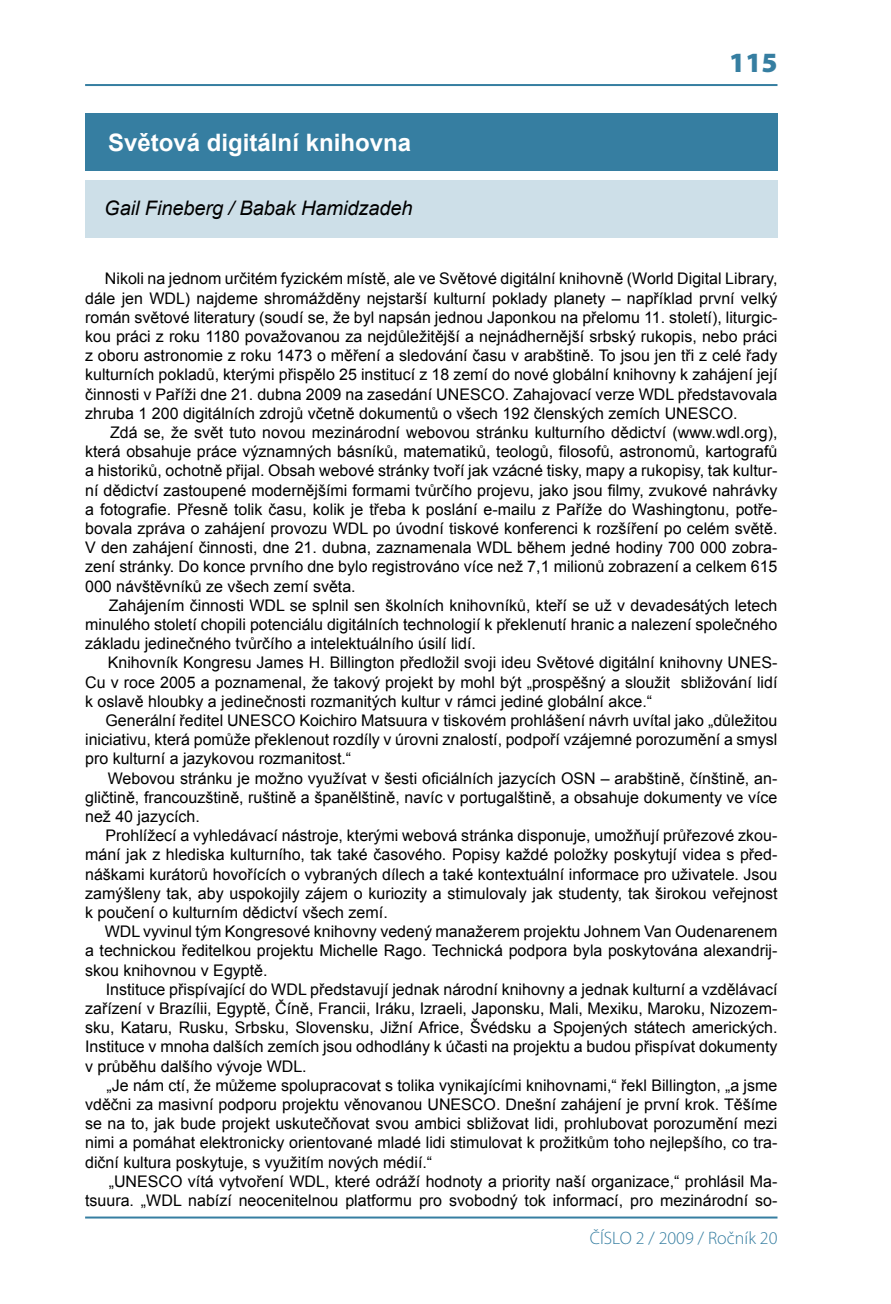
<style>
.page{position:relative;width:891px;height:1304px;background:#fff}
.page>*{position:absolute;margin:0;border:0;box-sizing:border-box;transform-origin:0 0}
.t1{font:900 28px "Myriad Pro";color:#367ea1}
.t2{font:700 24px "Arial";color:#fff}
.t3{font:italic 20px "Arial";letter-spacing:-.005em;color:#000}
.t4{font:300 18px "Myriad Pro";color:#367ea1}
.t5{font:16px/19.2px "Arial";color:#000;text-align:justify}
</style>
<div class="page">
<hr style="left:85px;top:84px;width:692px;height:2px;background:#367ea1">
<hr style="left:85px;top:1216px;width:692px;height:2px;background:#367ea1">
<div style="left:85px;top:113px;width:692px;height:58px;background:#367ea1"></div>
<div style="left:85px;top:180px;width:692px;height:58px;background:#cddfe8"></div>
<p class="t2" style="left:108px;top:127px;width:304px">Světová digitální knihovna</p>
<p class="t3" style="left:104px;top:195px;width:310px">Gail Fineberg / Babak Hamidzadeh</p>
<p class="t1" style="left:729px;top:46px;width:50px">115</p>
<p class="t5" style="left:85px;top:269px;width:693px;text-indent:20px">Nikoli na jednom určitém fyzickém místě, ale ve Světové digitální knihovně (World Digital Library, dále jen WDL) najdeme shromážděny nejstarší kulturní poklady planety – například první velký román světové literatury (soudí se, že byl napsán jednou Japonkou na přelomu 11. století), liturgic&shy;kou práci z roku 1180 považovanou za nejdůležitější a nejnádhernější srbský rukopis, nebo práci z oboru astronomie z roku 1473 o měření a sledování času v arabštině. To jsou jen tři z celé řady kulturních pokladů, kterými přispělo 25 institucí z 18 zemí do nové globální knihovny k zahájení její činnosti v Paříži dne 21. dubna 2009 na zasedání UNESCO. Zahajovací verze WDL představovala zhruba 1 200 digitálních zdrojů včetně dokumentů o všech 192 členských zemích UNESCO.</p>
<p class="t5" style="left:85px;top:423px;width:693px;text-align:right">Zdá se, že svět tuto novou mezinárodní webovou stránku kulturního dědictví (www.wdl.org), která obsahuje práce významných básníků, matematiků, teologů, filosofů, astronomů, kartografů</p>
<p class="t5" style="left:85px;top:461px;width:693px">a historiků, ochotně přijal. Obsah webové stránky tvoří jak vzácné tisky, mapy a rukopisy, tak kultur&shy;ní dědictví zastoupené modernějšími formami tvůrčího projevu, jako jsou filmy, zvukové nahrávky</p>
<p class="t5" style="left:85px;top:500px;width:693px">a fotografie. Přesně tolik času, kolik je třeba k poslání e-mailu z Paříže do Washingtonu, potře&shy;bovala zpráva o zahájení provozu WDL po úvodní tiskové konferenci k rozšíření po celém světě.</p>
<p class="t5" style="left:85px;top:538px;width:693px">V den zahájení činnosti, dne 21. dubna, zaznamenala WDL během jedné hodiny 700 000 zobra&shy;zení stránky. Do konce prvního dne bylo registrováno více než 7,1 milionů zobrazení a celkem 615<br>000 návštěvníků ze všech zemí světa.</p>
<p class="t5" style="left:85px;top:596px;width:693px;text-indent:24px">Zahájením činnosti WDL se splnil sen školních knihovníků, kteří se už v devadesátých letech minulého století chopili potenciálu digitálních technologií k překlenutí hranic a nalezení společného základu jedinečného tvůrčího a intelektuálního úsilí lidí.</p>
<p class="t5" style="left:85px;top:653px;width:693px;text-align:right">Knihovník Kongresu James H. Billington předložil svoji ideu Světové digitální knihovny UNES-<br>Cu v roce 2005 a poznamenal, že takový projekt by mohl být „prospěšný a sloužit sbližování lidí</p>
<p class="t5" style="left:85px;top:692px;width:568px">k oslavě hloubky a jedinečnosti rozmanitých kultur v rámci jediné globální akce.“</p>
<p class="t5" style="left:85px;top:711px;width:693px;text-indent:20px">Generální ředitel UNESCO Koichiro Matsuura v tiskovém prohlášení návrh uvítal jako „důležitou iniciativu, která pomůže překlenout rozdíly v úrovni znalostí, podpoří vzájemné porozumění a smysl pro kulturní a jazykovou rozmanitost.“</p>
<p class="t5" style="left:85px;top:768px;width:693px;text-indent:23px">Webovou stránku je možno využívat v šesti oficiálních jazycích OSN – arabštině, čínštině, an&shy;gličtině, francouzštině, ruštině a španělštině, navíc v portugalštině, a obsahuje dokumenty ve více než 40 jazycích.</p>
<p class="t5" style="left:85px;top:826px;width:693px;text-indent:20px">Prohlížecí a vyhledávací nástroje, kterými webová stránka disponuje, umožňují průřezové zkou&shy;mání jak z hlediska kulturního, tak také časového. Popisy každé položky poskytují videa s před&shy;náškami kurátorů hovořících o vybraných dílech a také kontextuální informace pro uživatele. Jsou zamýšleny tak, aby uspokojily zájem o kuriozity a stimulovaly jak studenty, tak širokou veřejnost</p>
<p class="t5" style="left:85px;top:903px;width:304px">k poučení o kulturním dědictví všech zemí.</p>
<p class="t5" style="left:85px;top:922px;width:693px;text-indent:20px">WDL vyvinul tým Kongresové knihovny vedený manažerem projektu Johnem Van Oudenarenem a technickou ředitelkou projektu Michelle Rago. Technická podpora byla poskytována alexandrij&shy;skou knihovnou v Egyptě.</p>
<p class="t5" style="left:85px;top:980px;width:693px;text-indent:21px">Instituce přispívající do WDL představují jednak národní knihovny a jednak kulturní a vzdělávací zařízení v Brazílii, Egyptě, Číně, Francii, Iráku, Izraeli, Japonsku, Mali, Mexiku, Maroku, Nizozem&shy;sku, Kataru, Rusku, Srbsku, Slovensku, Jižní Africe, Švédsku a Spojených státech amerických.<br>Instituce v mnoha dalších zemích jsou odhodlány k účasti na projektu a budou přispívat dokumenty v průběhu dalšího vývoje WDL.</p>
<p class="t5" style="left:85px;top:1076px;width:693px;text-indent:21px">„Je nám ctí, že můžeme spolupracovat s tolika vynikajícími knihovnami,“ řekl Billington, „a jsme vděčni za masivní podporu projektu věnovanou UNESCO. Dnešní zahájení je první krok. Těšíme se na to, jak bude projekt uskutečňovat svou ambici sbližovat lidi, prohlubovat porozumění mezi nimi a pomáhat elektronicky orientované mladé lidi stimulovat k prožitkům toho nejlepšího, co tra&shy;diční kultura poskytuje, s využitím nových médií.“</p>
<p class="t5" style="left:85px;top:1172px;width:693px;text-align:right">„UNESCO vítá vytvoření WDL, které odráží hodnoty a priority naší organizace,“ prohlásil Ma&shy;tsuura. „WDL nabízí neocenitelnou platformu pro svobodný tok informací, pro mezinárodní so-</p>
<p class="t4" style="left:589px;top:1228px;width:189px">ČÍSLO 2 / 2009 / Ročník 20</p>
</div>
